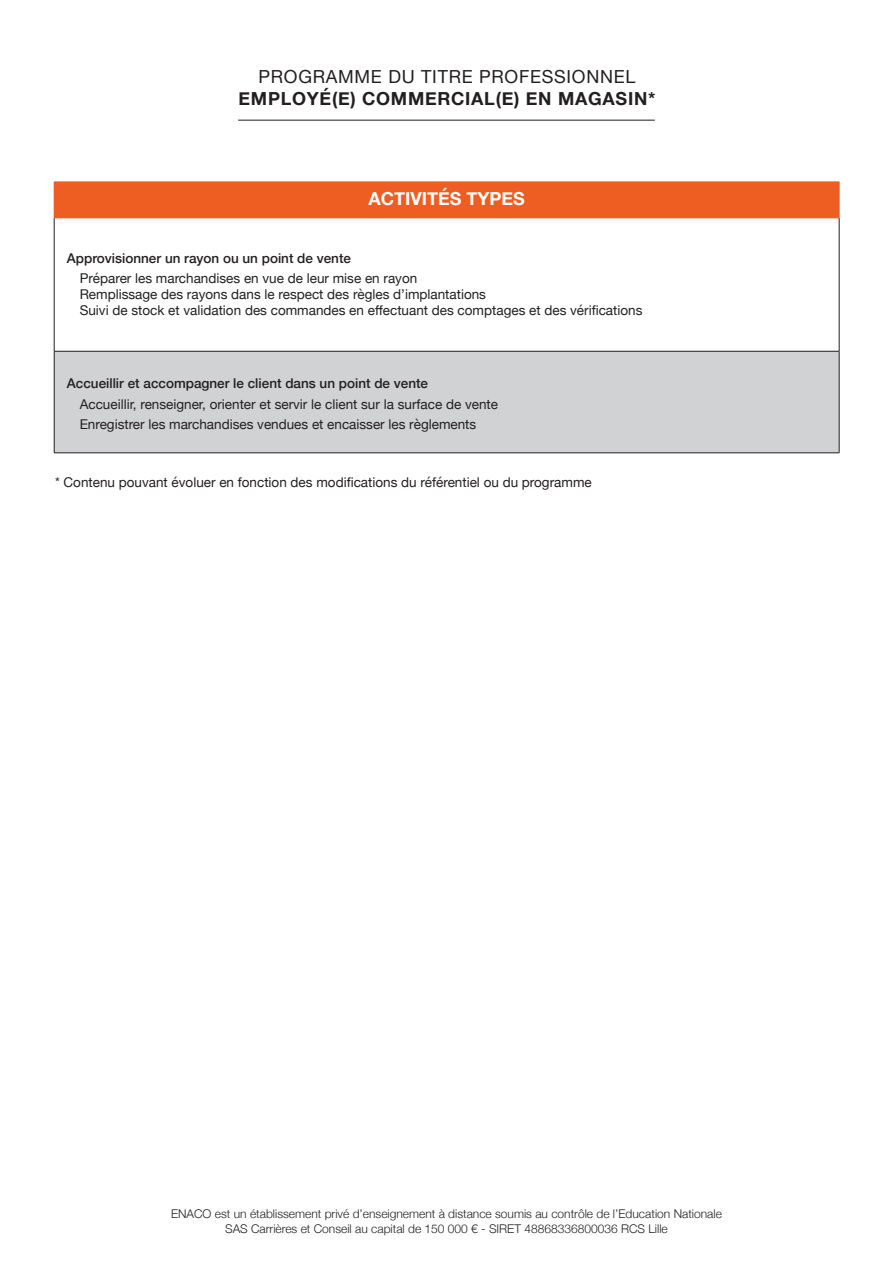
<style>
.page{position:relative;width:893px;height:1263px;background:#fff}
.page>*{position:absolute;margin:0;border:0;box-sizing:border-box;transform-origin:0 0}
.t1{font:700 18px "Helvetica Neue";letter-spacing:.04em;color:#231f20}
.t2{font:18px "Helvetica Neue";letter-spacing:.04em;color:#231f20}
.t3{font:700 18px "Helvetica Neue";color:#fff}
.t4{font:13.5px "Helvetica Neue";color:#231f20}
.t5{font:500 13.5px "Helvetica Neue";color:#231f20}
.t6{font:300 12px "Helvetica Neue";color:#231f20}
</style>
<div class="page">
<div style="left:54px;top:182px;width:785px;height:36px;background:#ee5d22"></div>
<div style="left:54px;top:351px;width:785px;height:102px;background:#d1d2d4"></div>
<hr style="left:54px;top:218px;width:1px;height:133px;background:#231f20">
<hr style="left:839px;top:218px;width:1px;height:133px;background:#231f20">
<hr style="left:54px;top:351px;width:785px;height:1px;background:#231f20">
<hr style="left:54px;top:351px;width:1px;height:102px;background:#231f20">
<hr style="left:839px;top:351px;width:1px;height:102px;background:#231f20">
<hr style="left:839px;top:182px;width:1px;height:36px;background:#ee5d22">
<hr style="left:54px;top:218px;width:785px;height:1px;background:#ee5d22">
<hr style="left:54px;top:453px;width:785px;height:1px;background:#231f20">
<hr style="left:238px;top:120px;width:417px;height:1px;background:#231f20">
<p class="t2" style="left:258px;top:64px;width:379px">PROGRAMME DU TITRE PROFESSIONNEL</p>
<p class="t1" style="left:239px;top:84px;width:418px">EMPLOYÉ(E) COMMERCIAL(E) EN MAGASIN*</p>
<p class="t3" style="left:368px;top:185px;width:158px">ACTIVITÉS TYPES</p>
<p class="t5" style="left:67px;top:247px;width:286px">Approvisionner un rayon ou un point de vente</p>
<p class="t4" style="left:80px;top:268px;width:339px">Préparer les marchandises en vue de leur mise en rayon</p>
<p class="t4" style="left:80px;top:285px;width:408px">Remplissage des rayons dans le respect des règles d’implantations</p>
<p class="t4" style="left:80px;top:301px;width:564px">Suivi de stock et validation des commandes en effectuant des comptages et des vérifications</p>
<p class="t5" style="left:67px;top:372px;width:363px">Accueillir et accompagner le client dans un point de vente</p>
<p class="t4" style="left:80px;top:394px;width:420px">Accueillir, renseigner, orienter et servir le client sur la surface de vente</p>
<p class="t4" style="left:80px;top:414px;width:398px">Enregistrer les marchandises vendues et encaisser les règlements</p>
<p class="t4" style="left:55px;top:472px;width:538px">* Contenu pouvant évoluer en fonction des modifications du référentiel ou du programme</p>
<p class="t6" style="left:171px;top:1204px;width:552px">ENACO est un établissement privé d’enseignement à distance soumis au contrôle de l’Education Nationale</p>
<p class="t6" style="left:225px;top:1219px;width:444px">SAS Carrières et Conseil au capital de 150 000 € - SIRET 48868336800036 RCS Lille</p>
</div>
